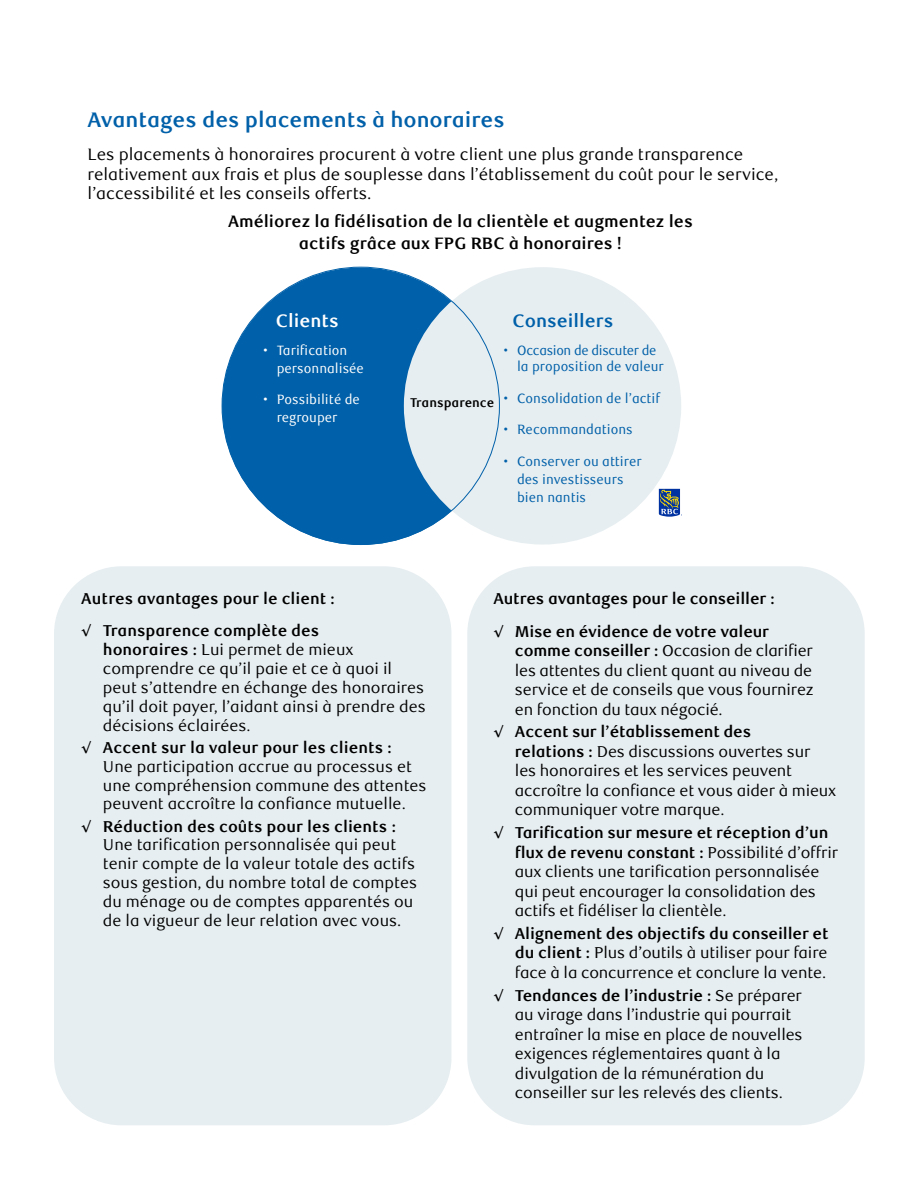
<style>
.page{position:relative;width:918px;height:1188px;background:#fff}
.page>*{position:absolute;margin:0;border:0;box-sizing:border-box;transform-origin:0 0}
.t1{font:700 21px "RBC Text";color:#0060a9}
.t2{font:700 18px "RBC Text";color:#0060a9}
.t3{font:700 18px "RBC Text";color:#fff}
.t4{font:16.5px/19.8px "RBC Text";color:#000}
.t5{font:700 16.5px/22.5px "RBC Text";color:#000;text-align:center}
.t6{font:15.75px/19.5px "RBC Text";letter-spacing:-.01em;color:#000}
.t7{font:700 15.75px/32.4px "RBC Text";letter-spacing:-.01em;color:#000}
.t8{font:13.5px/18px "RBC Text Cond";color:#0060a9}
.t9{font:13.5px/18px "RBC Text Cond";color:#fff}
.t10{font:700 12.75px "RBC Text Cond";color:#000}
.s1{font-family:"RBC Display"}
.s2{font-weight:700}
.s3{font-family:"RBC Display";font-weight:700}
</style>
<div class="page">
<div style="left:54px;top:566px;width:397px;height:559px;background:#e7eef1;border-radius:68px"></div>
<div style="left:467px;top:566px;width:398px;height:559px;background:#e7eef1;border-radius:68px"></div>
<div style="left:222px;top:268px;width:277px;height:277px;background:#0060a9;border-radius:50%"></div>
<div style="left:404px;top:267px;width:277px;height:278px;background:#e7eef1;border-radius:50%"></div>
<svg style="left:659px;top:489px;width:21px;height:28px"></svg>
<h1 class="t1" style="left:88px;top:107px;width:419px">Avantages des placements à honoraires</h1>
<p class="t4" style="left:88px;top:145px;width:692px">Les placements à honoraires procurent à votre client une plus grande transparence relativement aux frais et plus de souplesse dans l’établissement du coût pour le service, l’accessibilité et les conseils offerts.</p>
<p class="t5" style="left:228px;top:210px;width:466px">Améliorez la fidélisation de la clientèle et augmentez les actifs grâce aux FPG RBC à honoraires !</p>
<p class="t3" style="left:276px;top:310px;width:65px">Clients</p>
<p class="t2" style="left:512px;top:310px;width:103px">Conseillers</p>
<p class="t9" style="left:277px;top:341px;width:89px;text-indent:-14px">• Tarification personnalisée</p>
<p class="t9" style="left:277px;top:391px;width:85px;text-indent:-14px">• Possibilité de regrouper</p>
<p class="t10" style="left:410px;top:395px;width:86px">Transparence</p>
<p class="t8" style="left:517px;top:342px;width:148px;line-height:16.5px;text-indent:-14px">• Occasion de discuter de la proposition de valeur</p>
<p class="t8" style="left:504px;top:389px;width:158px">• Consolidation de l’actif</p>
<p class="t8" style="left:504px;top:421px;width:131px">• Recommandations</p>
<p class="t8" style="left:517px;top:452px;width:126px;text-indent:-14px">• Conserver ou attirer des investisseurs bien nantis</p>
<p class="t7" style="left:81px;top:582px;width:255px">Autres avantages pour le client : <span class="s1">√</span> Transparence complète des</p>
<p class="t6" style="left:103px;top:640px;width:324px;line-height:18.9px"><span class="s2">honoraires :</span> Lui permet de mieux comprendre ce qu’il paie et ce à quoi il peut s’attendre en échange des honoraires qu’il doit payer, l’aidant ainsi à prendre des décisions éclairées.</p>
<p class="t6" style="left:103px;top:738px;width:325px;line-height:18.9px;text-indent:-22px"><span class="s3">√</span> <span class="s2">Accent sur la valeur pour les clients :<br></span>Une participation accrue au processus et une compréhension commune des attentes peuvent accroître la confiance mutuelle.</p>
<p class="t6" style="left:103px;top:817px;width:316px;line-height:18.9px;text-indent:-22px"><span class="s3">√</span> <span class="s2">Réduction des coûts pour les clients :<br></span>Une tarification personnalisée qui peut tenir compte de la valeur totale des actifs sous gestion, du nombre total de comptes du ménage ou de comptes apparentés ou de la vigueur de leur relation avec vous.</p>
<p class="t7" style="left:493px;top:582px;width:283px;line-height:33px">Autres avantages pour le conseiller : <span class="s1">√</span> Mise en évidence de votre valeur</p>
<p class="t6" style="left:515px;top:641px;width:300px;text-align:justify"><span class="s2">comme conseiller :</span> Occasion de clarifier les attentes du client quant au niveau de service et de conseils que vous fournirez en fonction du taux négocié.</p>
<p class="t6" style="left:515px;top:723px;width:323px;text-indent:-22px"><span class="s3">√</span> <span class="s2">Accent sur l’établissement des<br>relations :</span> Des discussions ouvertes sur<br>les honoraires et les services peuvent accroître la confiance et vous aider à mieux communiquer votre marque.</p>
<p class="t6" style="left:515px;top:823px;width:325px;text-indent:-22px"><span class="s3">√</span> <span class="s2">Tarification sur mesure et réception d’un flux de revenu constant :</span> Possibilité d’offrir aux clients une tarification personnalisée qui peut encourager la consolidation des actifs et fidéliser la clientèle.</p>
<p class="t6" style="left:515px;top:924px;width:315px;text-align:justify;text-indent:-22px"><span class="s3">√</span> <span class="s2">Alignement des objectifs du conseiller et du client :</span> Plus d’outils à utiliser pour faire face à la concurrence et conclure la vente.</p>
<p class="t6" style="left:515px;top:986px;width:289px;text-indent:-22px"><span class="s3">√</span> <span class="s2">Tendances de l’industrie :</span> Se préparer au virage dans l’industrie qui pourrait entraîner la mise en place de nouvelles exigences réglementaires quant à la divulgation de la rémunération du conseiller sur les relevés des clients.</p>
</div>
